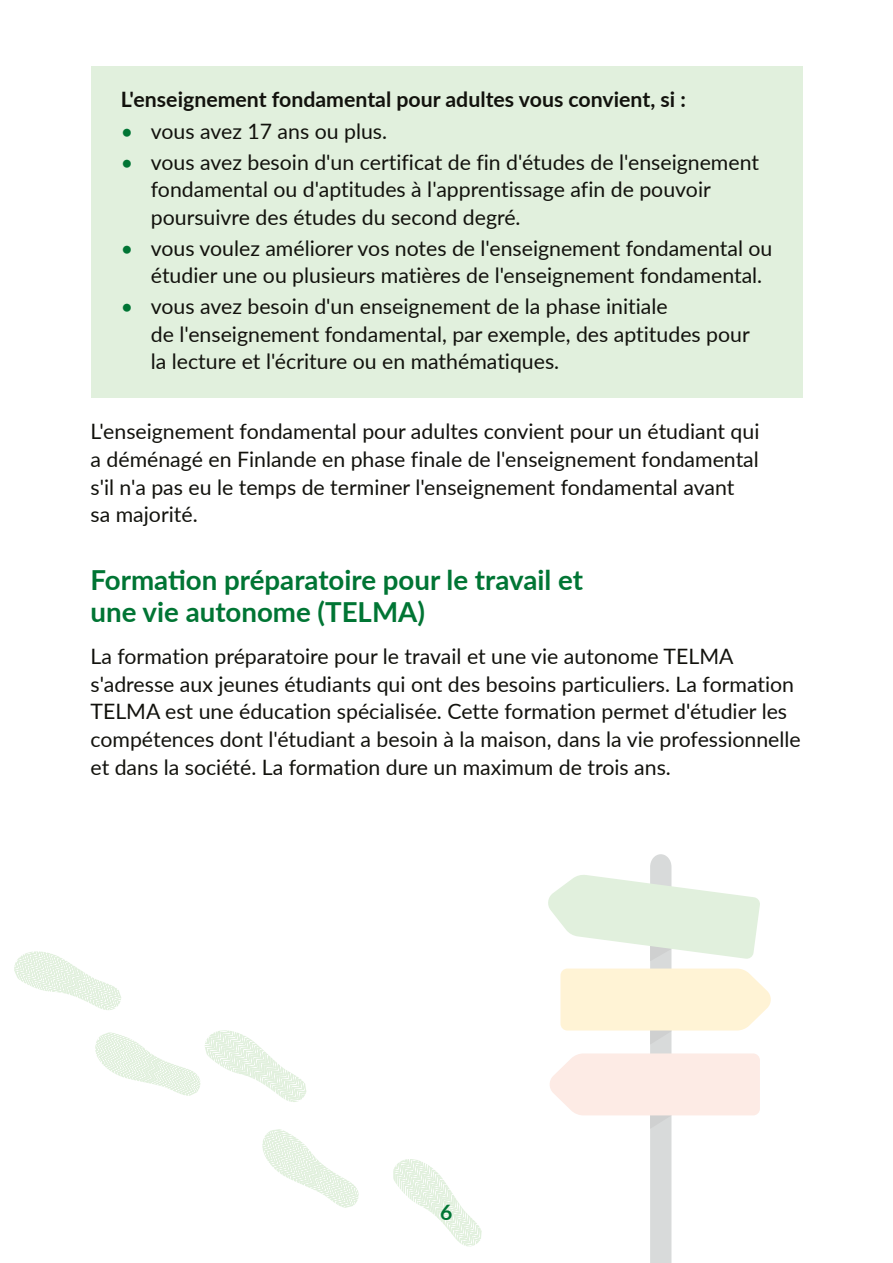
<style>
.page{position:relative;width:893px;height:1263px;background:#fff}
.page>*{position:absolute;margin:0;border:0;box-sizing:border-box;transform-origin:0 0}
.valiotsikko_H3{font:700 27.6px/31.8px "Lato";color:#007534}
.Leipis{font:21.15px/27.6px "Lato";color:#12120d}
.Leipis_vihrealle_poh{font:700 21.15px "Lato";color:#12120d}
.t1{font:700 21.15px "Lato";color:#007534}
.s1{color:#007534}
</style>
<div class="page">
<div style="left:90px;top:66px;width:712px;height:69px;background:#e1f0dd"></div>
<div style="left:90px;top:129px;width:712px;height:124px;background:#e1f0dd"></div>
<div style="left:90px;top:215px;width:712px;height:97px;background:#e1f0dd"></div>
<div style="left:90px;top:273px;width:712px;height:124px;background:#e1f0dd"></div>
<svg style="left:548px;top:854px;width:223px;height:409px"></svg>
<svg style="left:393px;top:1159px;width:89px;height:87px"></svg>
<svg style="left:262px;top:1129px;width:97px;height:79px"></svg>
<svg style="left:95px;top:1030px;width:211px;height:72px"></svg>
<svg style="left:14px;top:951px;width:107px;height:59px"></svg>
<p class="Leipis_vihrealle_poh" style="left:121px;top:84px;width:567px">L'enseignement fondamental pour adultes vous convient, si :</p>
<p class="Leipis" style="left:121px;top:117px;width:268px"><span class="s1">•</span> vous avez 17 ans ou plus.</p>
<p class="Leipis" style="left:151px;top:147px;width:610px;text-indent:-30px"><span class="s1">•</span> vous avez besoin d'un certificat de fin d'études de l'enseignement fondamental ou d'aptitudes à l'apprentissage afin de pouvoir poursuivre des études du second degré.</p>
<p class="Leipis" style="left:151px;top:233px;width:623px;text-indent:-30px"><span class="s1">•</span> vous voulez améliorer vos notes de l'enseignement fondamental ou étudier une ou plusieurs matières de l'enseignement fondamental.</p>
<p class="Leipis" style="left:151px;top:292px;width:600px;text-indent:-30px"><span class="s1">•</span> vous avez besoin d'un enseignement de la phase initiale<br>de l'enseignement fondamental, par exemple, des aptitudes pour la lecture et l'écriture ou en mathématiques.</p>
<p class="Leipis" style="left:90px;top:417px;width:670px">L'enseignement fondamental pour adultes convient pour un étudiant qui a déménagé en Finlande en phase finale de l'enseignement fondamental s'il n'a pas eu le temps de terminer l'enseignement fondamental avant sa majorité.</p>
<h3 class="valiotsikko_H3" style="left:90px;top:563px;width:494px">Formation préparatoire pour le travail et une vie autonome (TELMA)</h3>
<p class="Leipis" style="left:90px;top:642px;width:712px">La formation préparatoire pour le travail et une vie autonome TELMA s'adresse aux jeunes étudiants qui ont des besoins particuliers. La formation TELMA est une éducation spécialisée. Cette formation permet d'étudier les compétences dont l'étudiant a besoin à la maison, dans la vie professionnelle et dans la société. La formation dure un maximum de trois ans.</p>
<p class="t1" style="left:440px;top:1197px;width:14px">6</p>
</div>
